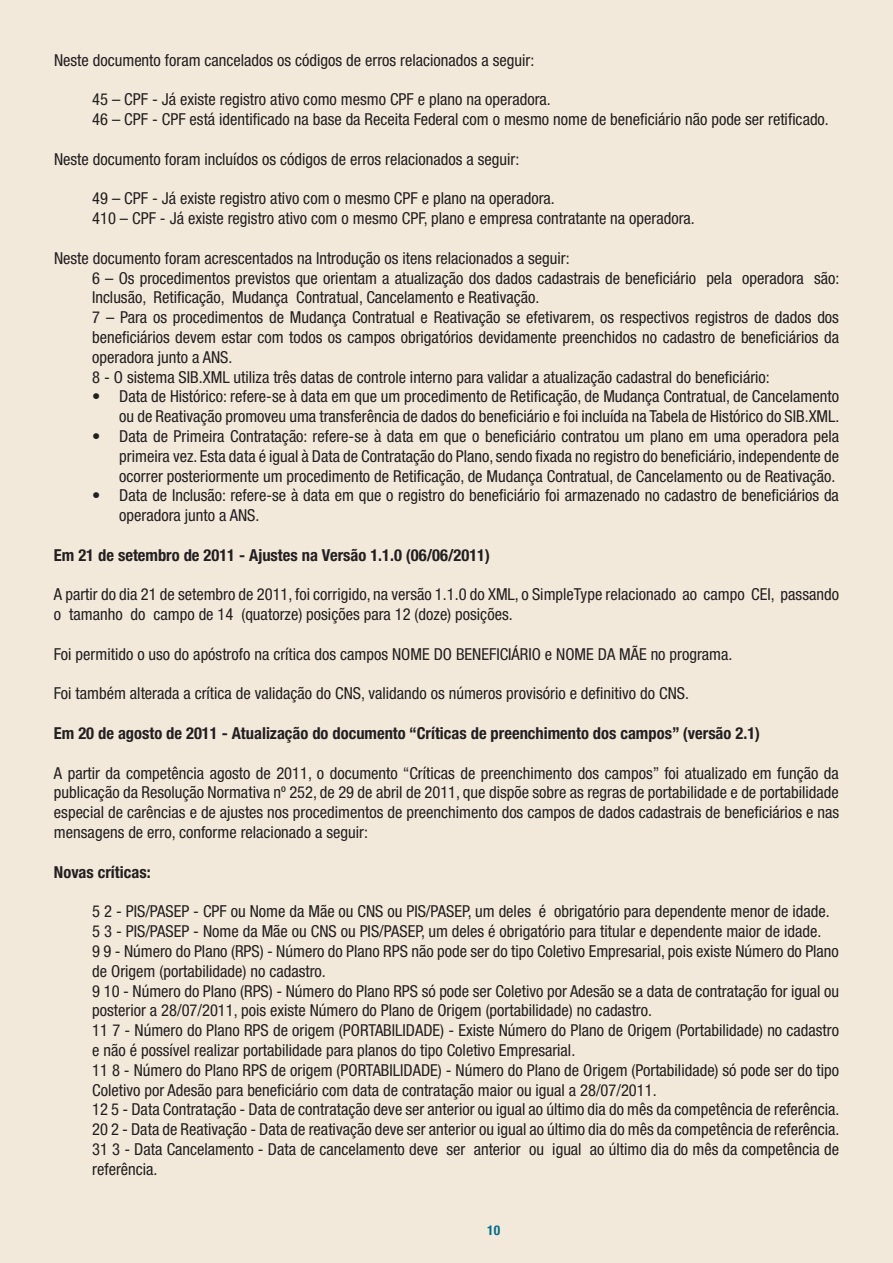
<style>
.page{position:relative;width:893px;height:1263px;background:#f2e9da}
.page>*{position:absolute;margin:0;border:0;box-sizing:border-box;transform-origin:0 0}
.t1{font:condensed 16.5px/19.8px "Helvetica Neue LT Std";color:#231f20}
.t2{font:700 condensed 16.5px "Helvetica Neue LT Std";color:#231f20}
.t3{font:700 condensed 13.5px "Helvetica Neue LT Std";color:#006d89}
</style>
<div class="page">
<p class="t1" style="left:54px;top:50px;width:482px">Neste documento foram cancelados os códigos de erros relacionados a seguir:</p>
<p class="t1" style="left:92px;top:90px;width:738px">45 – CPF - Já existe registro ativo como mesmo CPF e plano na operadora.<br>46 – CPF - CPF está identificado na base da Receita Federal com o mesmo nome de beneficiário não pode ser retificado.</p>
<p class="t1" style="left:54px;top:149px;width:467px">Neste documento foram incluídos os códigos de erros relacionados a seguir:</p>
<p class="t1" style="left:92px;top:189px;width:604px">49 – CPF - Já existe registro ativo com o mesmo CPF e plano na operadora.<br>410 – CPF - Já existe registro ativo com o mesmo CPF, plano e empresa contratante na operadora.</p>
<p class="t1" style="left:92px;top:248px;width:749px;text-indent:-38px">Neste documento foram acrescentados na Introdução os itens relacionados a seguir:<br>6 – Os procedimentos previstos que orientam a atualização dos dados cadastrais de beneficiário pela operadora são:<br>Inclusão, Retificação, Mudança Contratual, Cancelamento e Reativação.<br>7 – Para os procedimentos de Mudança Contratual e Reativação se efetivarem, os respectivos registros de dados dos beneficiários devem estar com todos os campos obrigatórios devidamente preenchidos no cadastro de beneficiários da operadora junto a ANS.<br>8 - O sistema SIB.XML utiliza três datas de controle interno para validar a atualização cadastral do beneficiário:</p>
<p class="t1" style="left:92px;top:387px;width:749px;text-align:right">• Data de Histórico: refere-se à data em que um procedimento de Retificação, de Mudança Contratual, de Cancelamento ou de Reativação promoveu uma transferência de dados do beneficiário e foi incluída na Tabela de Histórico do SIB.XML.</p>
<p class="t1" style="left:119px;top:426px;width:721px;text-align:justify;text-indent:-27px">• Data de Primeira Contratação: refere-se à data em que o beneficiário contratou um plano em uma operadora pela primeira vez. Esta data é igual à Data de Contratação do Plano, sendo fixada no registro do beneficiário, independente de ocorrer posteriormente um procedimento de Retificação, de Mudança Contratual, de Cancelamento ou de Reativação.</p>
<p class="t1" style="left:119px;top:486px;width:721px;text-indent:-27px">• Data de Inclusão: refere-se à data em que o registro do beneficiário foi armazenado no cadastro de beneficiários da operadora junto a ANS.</p>
<p class="t2" style="left:54px;top:545px;width:438px">Em 21 de setembro de 2011 - Ajustes na Versão 1.1.0 (06/06/2011)</p>
<p class="t1" style="left:54px;top:585px;width:786px">A partir do dia 21 de setembro de 2011, foi corrigido, na versão 1.1.0 do XML, o SimpleType relacionado ao campo CEI, passando o tamanho do campo de 14 (quatorze) posições para 12 (doze) posições.</p>
<p class="t1" style="left:54px;top:644px;width:680px">Foi permitido o uso do apóstrofo na crítica dos campos NOME DO BENEFICIÁRIO e NOME DA MÃE no programa.</p>
<p class="t1" style="left:54px;top:684px;width:637px">Foi também alterada a crítica de validação do CNS, validando os números provisório e definitivo do CNS.</p>
<p class="t2" style="left:54px;top:723px;width:708px">Em 20 de agosto de 2011 - Atualização do documento “Críticas de preenchimento dos campos” (versão 2.1)</p>
<p class="t1" style="left:54px;top:763px;width:787px;text-align:justify">A partir da competência agosto de 2011, o documento “Críticas de preenchimento dos campos” foi atualizado em função da publicação da Resolução Normativa nº 252, de 29 de abril de 2011, que dispõe sobre as regras de portabilidade e de portabilidade especial de carências e de ajustes nos procedimentos de preenchimento dos campos de dados cadastrais de beneficiários e nas mensagens de erro, conforme relacionado a seguir:</p>
<p class="t2" style="left:54px;top:862px;width:98px">Novas críticas:</p>
<p class="t1" style="left:92px;top:901px;width:749px">5 2 - PIS/PASEP - CPF ou Nome da Mãe ou CNS ou PIS/PASEP, um deles é obrigatório para dependente menor de idade.<br>5 3 - PIS/PASEP - Nome da Mãe ou CNS ou PIS/PASEP, um deles é obrigatório para titular e dependente maior de idade.<br>9 9 - Número do Plano (RPS) - Número do Plano RPS não pode ser do tipo Coletivo Empresarial, pois existe Número do Plano de Origem (portabilidade) no cadastro.<br>9 10 - Número do Plano (RPS) - Número do Plano RPS só pode ser Coletivo por Adesão se a data de contratação for igual ou posterior a 28/07/2011, pois existe Número do Plano de Origem (portabilidade) no cadastro.<br>11 7 - Número do Plano RPS de origem (PORTABILIDADE) - Existe Número do Plano de Origem (Portabilidade) no cadastro e não é possível realizar portabilidade para planos do tipo Coletivo Empresarial.<br>11 8 - Número do Plano RPS de origem (PORTABILIDADE) - Número do Plano de Origem (Portabilidade) só pode ser do tipo Coletivo por Adesão para beneficiário com data de contratação maior ou igual a 28/07/2011.<br>12 5 - Data Contratação - Data de contratação deve ser anterior ou igual ao último dia do mês da competência de referência.<br>20 2 - Data de Reativação - Data de reativação deve ser anterior ou igual ao último dia do mês da competência de referência.<br>31 3 - Data Cancelamento - Data de cancelamento deve ser anterior ou igual ao último dia do mês da competência de referência.</p>
<p class="t3" style="left:487px;top:1221px;width:14px">10</p>
</div>
